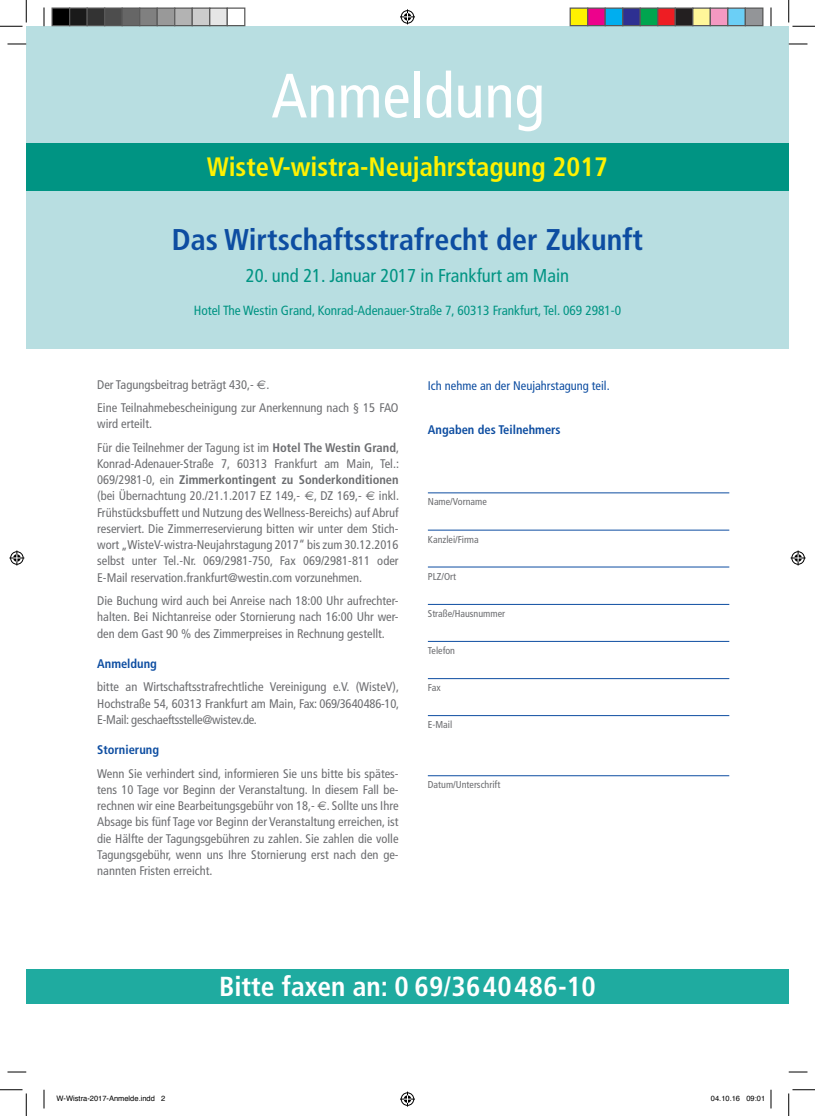
<style>
.page{position:relative;width:815px;height:1116px;background:#fff}
.page>*{position:absolute;margin:0;border:0;box-sizing:border-box;transform-origin:0 0}
.t1{font:condensed 62.5px "Frutiger";color:#fff}
.t2{font:700 condensed 30px "Frutiger";color:#0d4da1}
.t3{font:700 condensed 27.5px "Frutiger";color:#fff}
.t4{font:700 condensed 26.62px "Frutiger";color:#fff101}
.t5{font:condensed 18.62px "Frutiger";color:#009483}
.t6{font:condensed 13.25px "Frutiger";color:#009483}
.t7{font:condensed 12.5px/16.2px "Frutiger";color:#6c6d70;text-align:justify}
.t8{font:700 condensed 12.5px "Frutiger";color:#0d4da1}
.t9{font:condensed 12.5px "Frutiger";color:#0d4da1}
.t10{font:condensed 10px "Frutiger";color:#6c6d70}
.t11{font:7.5px "Helvetica";color:#000}
.s1{font-family:"Euro Sans";font-stretch:normal}
.s2{font-weight:700}
</style>
<div class="page">
<hr style="left:427px;top:775px;width:302px;height:1px;background:#0d4da1">
<hr style="left:428px;top:492px;width:301px;height:1px;background:#0d4da1">
<hr style="left:428px;top:530px;width:301px;height:1px;background:#0d4da1">
<hr style="left:428px;top:567px;width:301px;height:1px;background:#0d4da1">
<hr style="left:428px;top:604px;width:301px;height:1px;background:#0d4da1">
<hr style="left:428px;top:641px;width:301px;height:1px;background:#0d4da1">
<hr style="left:428px;top:715px;width:301px;height:1px;background:#0d4da1">
<hr style="left:428px;top:678px;width:301px;height:1px;background:#0d4da1">
<div style="left:26px;top:969px;width:762px;height:34px;background:#1faba0"></div>
<div style="left:26px;top:26px;width:762px;height:322px;background:#b8dee1"></div>
<div style="left:26px;top:143px;width:762px;height:48px;background:#009483"></div>
<svg style="left:8px;top:43px;width:18px;height:2px"></svg>
<svg style="left:788px;top:43px;width:19px;height:2px"></svg>
<svg style="left:8px;top:1071px;width:18px;height:1px"></svg>
<svg style="left:788px;top:1071px;width:19px;height:1px"></svg>
<svg style="left:43px;top:8px;width:2px;height:18px"></svg>
<svg style="left:43px;top:1089px;width:2px;height:19px"></svg>
<svg style="left:770px;top:8px;width:1px;height:18px"></svg>
<svg style="left:770px;top:1089px;width:1px;height:19px"></svg>
<svg style="left:0;top:0;width:27px;height:27px"></svg>
<svg style="left:0;top:1089px;width:27px;height:26px"></svg>
<svg style="left:788px;top:0;width:26px;height:27px"></svg>
<svg style="left:788px;top:1089px;width:26px;height:26px"></svg>
<svg style="left:400px;top:9px;width:15px;height:15px"></svg>
<svg style="left:400px;top:1091px;width:15px;height:15px"></svg>
<svg style="left:9px;top:550px;width:15px;height:15px"></svg>
<svg style="left:790px;top:550px;width:15px;height:15px"></svg>
<div style="left:52px;top:8px;width:18px;height:18px;background:#000"></div>
<div style="left:51px;top:8px;width:19px;height:18px;border:1px solid #595959"></div>
<div style="left:70px;top:8px;width:17px;height:18px;background:#1a1a1a"></div>
<div style="left:69px;top:8px;width:19px;height:18px;border:1px solid #595959"></div>
<div style="left:87px;top:8px;width:18px;height:18px;background:#333"></div>
<div style="left:86px;top:8px;width:19px;height:18px;border:1px solid #595959"></div>
<div style="left:105px;top:8px;width:17px;height:18px;background:#4d4d4d"></div>
<div style="left:104px;top:8px;width:19px;height:18px;border:1px solid #595959"></div>
<div style="left:122px;top:8px;width:18px;height:18px;background:#666"></div>
<div style="left:121px;top:8px;width:19px;height:18px;border:1px solid #595959"></div>
<div style="left:140px;top:8px;width:17px;height:18px;background:#808080"></div>
<div style="left:139px;top:8px;width:19px;height:18px;border:1px solid #595959"></div>
<div style="left:157px;top:8px;width:18px;height:18px;background:#999"></div>
<div style="left:156px;top:8px;width:19px;height:18px;border:1px solid #595959"></div>
<div style="left:175px;top:8px;width:17px;height:18px;background:#b3b3b3"></div>
<div style="left:174px;top:8px;width:19px;height:18px;border:1px solid #595959"></div>
<div style="left:192px;top:8px;width:18px;height:18px;background:#ccc"></div>
<div style="left:191px;top:8px;width:19px;height:18px;border:1px solid #595959"></div>
<div style="left:210px;top:8px;width:17px;height:18px;background:#e6e6e6"></div>
<div style="left:209px;top:8px;width:19px;height:18px;border:1px solid #595959"></div>
<div style="left:226px;top:8px;width:19px;height:18px;border:1px solid #595959"></div>
<div style="left:570px;top:8px;width:17px;height:18px;background:#fff101"></div>
<div style="left:569px;top:8px;width:19px;height:18px;border:1px solid #595959"></div>
<div style="left:587px;top:8px;width:18px;height:18px;background:#ed028c"></div>
<div style="left:587px;top:8px;width:18px;height:18px;border:1px solid #595959"></div>
<div style="left:605px;top:8px;width:17px;height:18px;background:#00aeef"></div>
<div style="left:604px;top:8px;width:19px;height:18px;border:1px solid #595959"></div>
<div style="left:622px;top:8px;width:18px;height:18px;background:#2e3092"></div>
<div style="left:622px;top:8px;width:18px;height:18px;border:1px solid #595959"></div>
<div style="left:640px;top:8px;width:17px;height:18px;background:#00a54f"></div>
<div style="left:639px;top:8px;width:19px;height:18px;border:1px solid #595959"></div>
<div style="left:657px;top:8px;width:18px;height:18px;background:#ee1d23"></div>
<div style="left:657px;top:8px;width:18px;height:18px;border:1px solid #595959"></div>
<div style="left:675px;top:8px;width:17px;height:18px;background:#231f20"></div>
<div style="left:674px;top:8px;width:19px;height:18px;border:1px solid #595959"></div>
<div style="left:692px;top:8px;width:18px;height:18px;background:#fff79a"></div>
<div style="left:692px;top:8px;width:18px;height:18px;border:1px solid #595959"></div>
<div style="left:710px;top:8px;width:17px;height:18px;background:#f499c2"></div>
<div style="left:709px;top:8px;width:19px;height:18px;border:1px solid #595959"></div>
<div style="left:727px;top:8px;width:18px;height:18px;background:#6bcff6"></div>
<div style="left:727px;top:8px;width:18px;height:18px;border:1px solid #595959"></div>
<div style="left:745px;top:8px;width:17px;height:18px;background:#939598"></div>
<div style="left:744px;top:8px;width:19px;height:18px;border:1px solid #595959"></div>
<p class="t1" style="left:271px;top:59px;width:275px">Anmeldung</p>
<p class="t4" style="left:207px;top:151px;width:402px">WisteV-wistra-Neujahrstagung 2017</p>
<p class="t2" style="left:172px;top:221px;width:472px">Das Wirtschaftsstrafrecht der Zukunft</p>
<p class="t5" style="left:246px;top:265px;width:325px">20. und 21. Januar 2017 in Frankfurt am Main</p>
<p class="t6" style="left:194px;top:302px;width:429px">Hotel The Westin Grand, Konrad-Adenauer-Straße 7, 60313 Frankfurt, Tel. 069 2981-0</p>
<p class="t7" style="left:97px;top:376px;width:174px">Der Tagungsbeitrag beträgt 430,- <span class="s1">€</span>.</p>
<p class="t7" style="left:97px;top:400px;width:303px">Eine Teilnahmebescheinigung zur Anerkennung nach § 15 FAO wird erteilt.</p>
<p class="t7" style="left:97px;top:439px;width:303px">Für die Teilnehmer der Tagung ist im <span class="s2">Hotel The Westin Grand</span>, Konrad-Adenauer-Straße 7, 60313 Frankfurt am Main, Tel.:<br>069/2981-0, ein <span class="s2">Zimmerkontingent zu Sonderkonditionen </span>(bei Übernachtung 20./21.1.2017 EZ 149,- <span class="s1">€</span>, DZ 169,- <span class="s1">€</span> inkl.<br>Frühstücksbuffett und Nutzung des Wellness-Bereichs) auf Abruf reserviert. Die Zimmerreservierung bitten wir unter dem Stich&shy;wort „WisteV-wistra-Neujahrstagung 2017“ bis zum 30.12.2016 selbst unter Tel.-Nr. 069/2981-750, Fax 069/2981-811 oder E-Mail reservation.frankfurt@westin.com vorzunehmen.</p>
<p class="t7" style="left:97px;top:592px;width:303px">Die Buchung wird auch bei Anreise nach 18:00 Uhr aufrechter&shy;halten. Bei Nichtanreise oder Stornierung nach 16:00 Uhr wer&shy;den dem Gast 90 % des Zimmerpreises in Rechnung gestellt.</p>
<p class="t8" style="left:97px;top:656px;width:61px">Anmeldung</p>
<p class="t7" style="left:97px;top:679px;width:303px">bitte an Wirtschaftsstrafrechtliche Vereinigung e.V. (WisteV), Hochstraße 54, 60313 Frankfurt am Main, Fax: 069/3640486-10, E-Mail: geschaeftsstelle@wistev.de.</p>
<p class="t8" style="left:97px;top:742px;width:63px">Stornierung</p>
<p class="t7" style="left:97px;top:765px;width:303px">Wenn Sie verhindert sind, informieren Sie uns bitte bis spätes&shy;tens 10 Tage vor Beginn der Veranstaltung. In diesem Fall be&shy;rechnen wir eine Bearbeitungsgebühr von 18,- <span class="s1">€</span>. Sollte uns Ihre Absage bis fünf Tage vor Beginn der Veranstaltung erreichen, ist die Hälfte der Tagungsgebühren zu zahlen. Sie zahlen die volle Tagungsgebühr, wenn uns Ihre Stornierung erst nach den ge&shy;nannten Fristen erreicht.</p>
<p class="t9" style="left:428px;top:378px;width:183px">Ich nehme an der Neujahrstagung teil.</p>
<p class="t8" style="left:428px;top:422px;width:134px">Angaben des Teilnehmers</p>
<p class="t10" style="left:428px;top:496px;width:60px">Name/Vorname</p>
<p class="t10" style="left:428px;top:533px;width:52px">Kanzlei/Firma</p>
<p class="t10" style="left:428px;top:570px;width:30px">PLZ/Ort</p>
<p class="t10" style="left:428px;top:607px;width:79px">Straße/Hausnummer</p>
<p class="t10" style="left:428px;top:644px;width:29px">Telefon</p>
<p class="t10" style="left:428px;top:681px;width:14px">Fax</p>
<p class="t10" style="left:428px;top:718px;width:26px">E-Mail</p>
<p class="t10" style="left:428px;top:778px;width:74px">Datum/Unterschrift</p>
<p class="t3" style="left:219px;top:970px;width:378px">Bitte faxen an: 0 69/3640486-10</p>
<p class="t11" style="left:56px;top:1092px;width:110px">W-Wistra-2017-Anmelde.indd 2</p>
<p class="t11" style="left:710px;top:1092px;width:56px">04.10.16 09:01</p>
</div>
